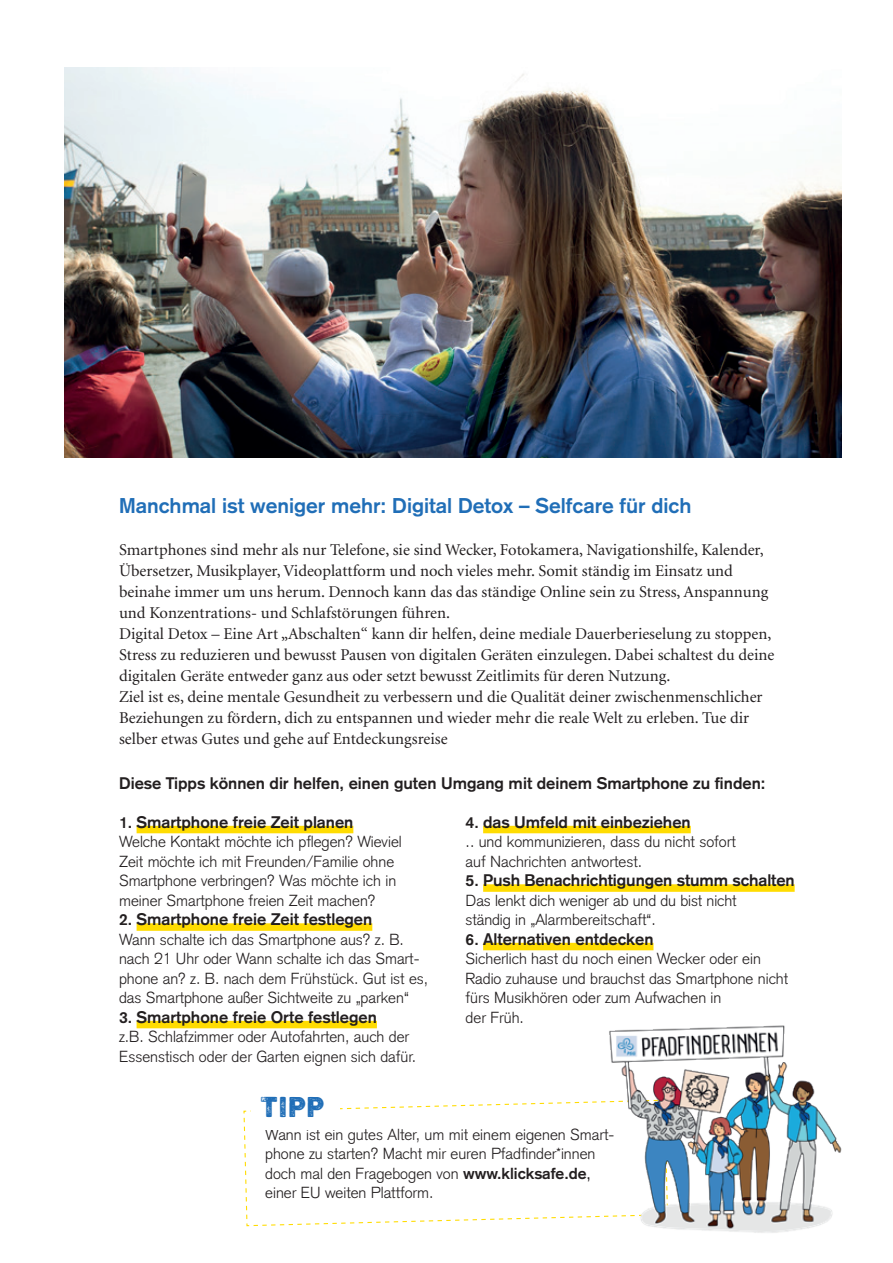
<style>
.page{position:relative;width:893px;height:1263px;background:#fff}
.page>*{position:absolute;margin:0;border:0;box-sizing:border-box;transform-origin:0 0}
.t1{font:27px "COCOGOOSELETTERPRESS";color:#206eb7}
.t2{font:700 21px "Akzidenz Grotesk";color:#206eb7}
.t3{font:16.5px/21px "Minion";color:#231f20}
.t4{font:700 16.5px "Akzidenz Grotesk";color:#231f20}
.t5{font:300 15.75px/19.5px "Akzidenz Grotesk";color:#231f20}
.s1{font-size:15.75px}
.s2{font-weight:700}
.s3{font-weight:400}
</style>
<div class="page">
<img style="left:64px;top:67px;width:777px;height:390px">
<div style="left:137px;top:826px;width:216px;height:7px;background:#ffdc01"></div>
<div style="left:137px;top:923px;width:235px;height:8px;background:#ffdc01"></div>
<div style="left:137px;top:1021px;width:240px;height:7px;background:#ffdc01"></div>
<div style="left:483px;top:826px;width:208px;height:7px;background:#ffdc01"></div>
<div style="left:483px;top:884px;width:312px;height:8px;background:#ffdc01"></div>
<div style="left:483px;top:943px;width:170px;height:7px;background:#ffdc01"></div>
<svg style="left:243px;top:1101px;width:361px;height:126px"></svg>
<div style="left:252px;top:1081px;width:88px;height:49px;background:#fff"></div>
<img style="left:604px;top:1025px;width:238px;height:208px">
<h2 class="t2" style="left:119px;top:493px;width:574px">Manchmal ist weniger mehr: Digital Detox – Selfcare für dich</h2>
<p class="t3" style="left:119px;top:539px;width:657px">Smartphones sind mehr als nur Telefone, sie sind Wecker, Fotokamera, Navigationshilfe, Kalender, Übersetzer, Musikplayer, Videoplattform und noch vieles mehr. Somit ständig im Einsatz und beinahe immer um uns herum. Dennoch kann das das ständige Online sein zu Stress, Anspannung und Konzentrations- und Schlafstörungen führen.<br>Digital Detox – Eine Art „Abschalten“ kann dir helfen, deine mediale Dauerberieselung zu stoppen, Stress zu reduzieren und bewusst Pausen von digitalen Geräten einzulegen. Dabei schaltest du deine digitalen Geräte entweder ganz aus oder setzt bewusst Zeitlimits für deren Nutzung.<br>Ziel ist es, deine mentale Gesundheit zu verbessern und die Qualität deiner zwischenmenschlicher Beziehungen zu fördern, dich zu entspannen und wieder mehr die reale Welt zu erleben. Tue dir selber etwas Gutes und gehe auf Entdeckungsreise</p>
<p class="t4" style="left:119px;top:773px;width:648px">Diese Tipps können dir helfen, einen guten Umgang mit deinem Smartphone zu finden:</p>
<p class="t4" style="left:119px;top:812px;width:236px"><span class="s1">1.</span> Smartphone freie Zeit planen</p>
<p class="t5" style="left:119px;top:832px;width:284px">Welche Kontakt möchte ich pflegen? Wieviel Zeit möchte ich mit Freunden/Familie ohne Smartphone verbringen? Was möchte ich in meiner Smartphone freien Zeit machen?</p>
<p class="t4" style="left:119px;top:910px;width:255px"><span class="s1">2.</span> Smartphone freie Zeit festlegen</p>
<p class="t5" style="left:119px;top:930px;width:311px">Wann schalte ich das Smartphone aus? z. B. nach 21 Uhr oder Wann schalte ich das Smart&shy;phone an? z. B. nach dem Frühstück. Gut ist es, das Smartphone außer Sichtweite zu „parken“</p>
<p class="t4" style="left:119px;top:1007px;width:259px"><span class="s1">3.</span> Smartphone freie Orte festlegen</p>
<p class="t5" style="left:119px;top:1027px;width:299px">z.B. Schlafzimmer oder Autofahrten, auch der<br>Essenstisch oder der Garten eignen sich dafür.</p>
<h1 class="t1" style="left:260px;top:1092px;width:65px">TIPP</h1>
<p class="t4" style="left:466px;top:812px;width:227px"><span class="s1">4.</span> das Umfeld mit einbeziehen</p>
<p class="t5" style="left:466px;top:832px;width:272px">.. und kommunizieren, dass du nicht sofort auf Nachrichten antwortest.</p>
<p class="t4" style="left:466px;top:871px;width:331px"><span class="s1">5.</span> Push Benachrichtigungen stumm schalten</p>
<p class="t5" style="left:466px;top:891px;width:272px">Das lenkt dich weniger ab und du bist nicht ständig in „Alarmbereitschaft“.</p>
<p class="t4" style="left:466px;top:929px;width:189px"><span class="s1">6.</span> Alternativen entdecken</p>
<p class="t5" style="left:466px;top:949px;width:324px">Sicherlich hast du noch einen Wecker oder ein Radio zuhause und brauchst das Smartphone nicht fürs Musikhören oder zum Aufwachen in<br>der Früh.</p>
<p class="t5" style="left:265px;top:1125px;width:350px">Wann ist ein gutes Alter, um mit einem eigenen Smart&shy;phone zu starten? Macht mir euren Pfadfinder*innen doch mal den Fragebogen von <span class="s2">www.klicksafe.de</span><span class="s3">, </span>einer EU weiten Plattform.</p>
</div>
